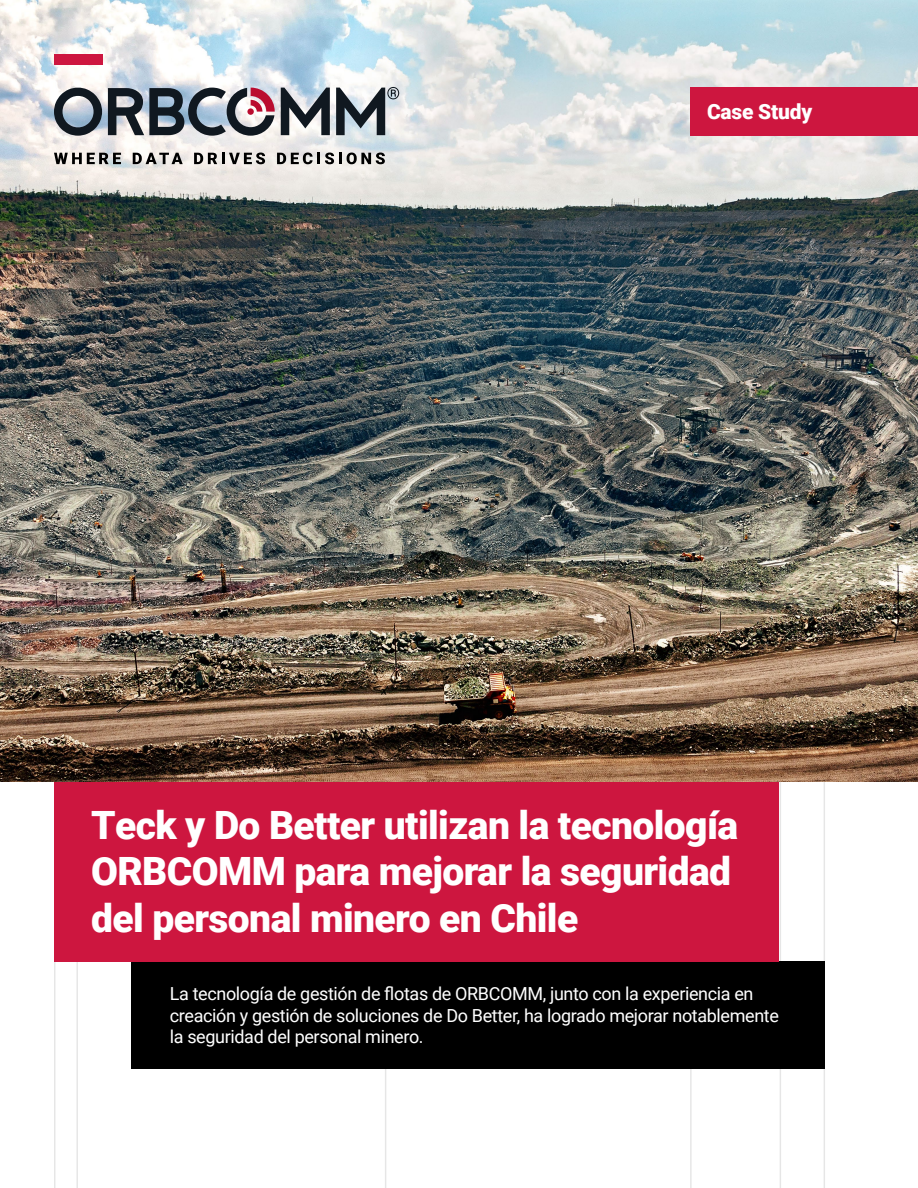
<style>
.page{position:relative;width:918px;height:1188px;background:#fff}
.page>*{position:absolute;margin:0;border:0;box-sizing:border-box;transform-origin:0 0}
.t1{font:900 39px/46.8px "Roboto";letter-spacing:-.015em;color:#fff}
.t2{font:900 21px "Roboto";letter-spacing:-.01em;color:#fff}
.t3{font:18px/21.6px "Roboto";letter-spacing:-.02em;color:#fff}
</style>
<div class="page">
<hr style="left:54px;top:0;width:2px;height:1188px;background:#000">
<hr style="left:824px;top:0;width:1px;height:1188px;background:#000">
<hr style="left:780px;top:0;width:1px;height:1188px;background:#000">
<hr style="left:690px;top:0;width:2px;height:1188px;background:#000">
<hr style="left:76px;top:0;width:2px;height:1188px;background:#000">
<hr style="left:385px;top:0;width:1px;height:1188px;background:#000">
<div style="left:131px;top:961px;width:693px;height:108px;background:#000"></div>
<div style="left:54px;top:782px;width:725px;height:179px;background:#cd163f"></div>
<img style="left:0;top:0;width:918px;height:782px">
<div style="left:54px;top:54px;width:48px;height:10px;background:#cd163f"></div>
<svg style="left:281px;top:88px;width:49px;height:47px"></svg>
<svg style="left:54px;top:87px;width:48px;height:49px;background:#7c838c"></svg>
<svg style="left:108px;top:88px;width:167px;height:48px;background:#7a7983"></svg>
<svg style="left:336px;top:87px;width:63px;height:48px"></svg>
<svg style="left:54px;top:153px;width:67px;height:11px"></svg>
<svg style="left:133px;top:153px;width:50px;height:11px"></svg>
<svg style="left:194px;top:153px;width:71px;height:11px"></svg>
<svg style="left:277px;top:153px;width:108px;height:11px"></svg>
<div style="left:690px;top:87px;width:228px;height:49px;background:#cd163f"></div>
<p class="t2" style="left:707px;top:97px;width:107px">Case Study</p>
<h1 class="t1" style="left:91px;top:800px;width:649px">Teck y Do Better utilizan la tecnología<br>ORBCOMM para mejorar la seguridad del personal minero en Chile</h1>
<p class="t3" style="left:170px;top:982px;width:611px">La tecnología de gestión de flotas de ORBCOMM, junto con la experiencia en creación y gestión de soluciones de Do Better, ha logrado mejorar notablemente la seguridad del personal minero.</p>
</div>
